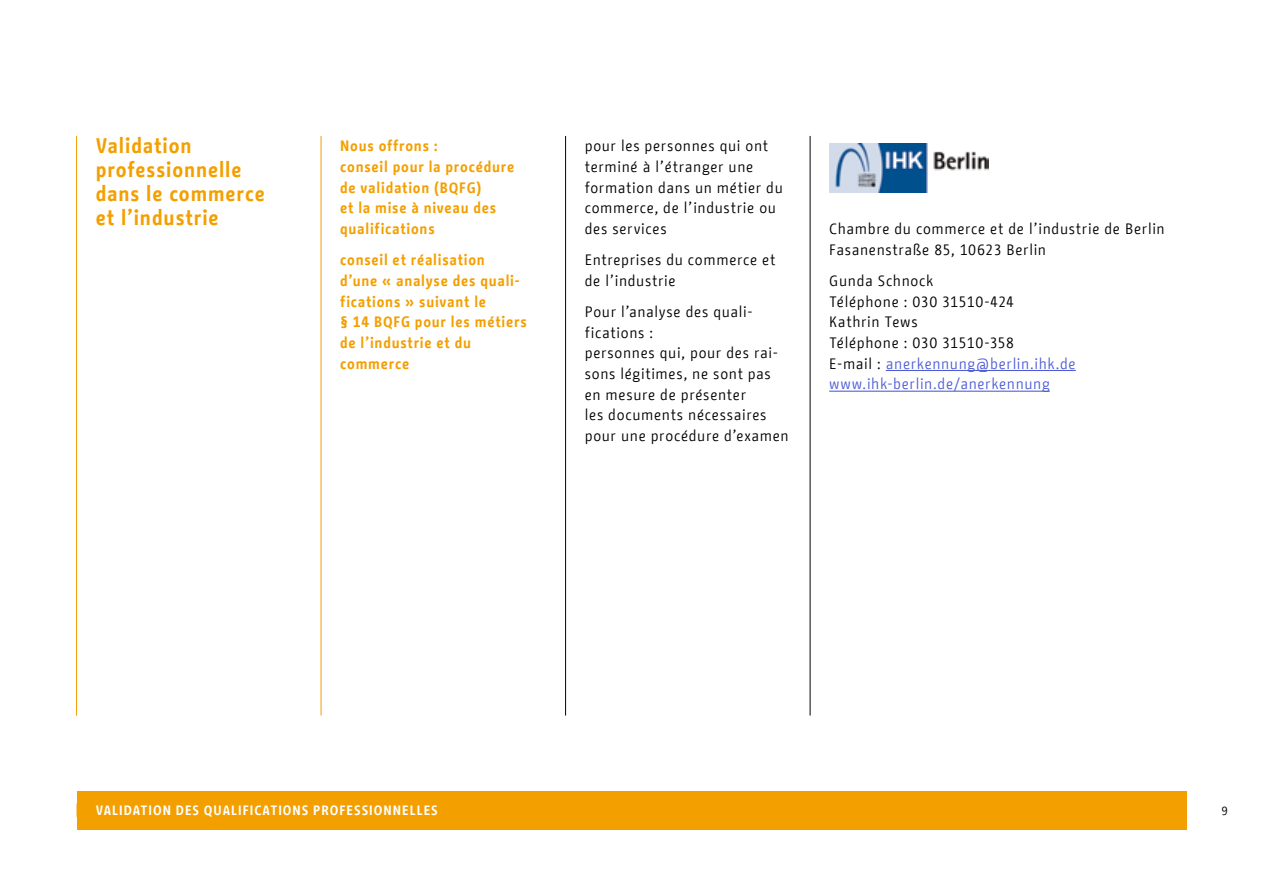
<style>
.page{position:relative;width:1263px;height:893px;background:#fff}
.page>*{position:absolute;margin:0;border:0;box-sizing:border-box;transform-origin:0 0}
.Headline_Angebot_-_B{font:700 21px/24px "BMF Change";letter-spacing:.04em;color:#f49f00}
.Copy_Angebot_-_Regul{font:15px/20.7px "BMF Change";letter-spacing:.045em;color:#000}
.Copy_Angebot_-_Bold{font:700 15px/20.7px "BMF Change";letter-spacing:.05em;color:#f49f00}
.Copy_Angebot_-_Regul-2{font:15px "BMF Change";letter-spacing:.04em;color:#4f5cd6}
.t1{font:700 13.5px "BMF Change";letter-spacing:.07em;color:#fff}
.t2{font:12px "BMF Change";color:#000}
.s1{color:#4f5cd6}
</style>
<div class="page">
<div style="left:77px;top:791px;width:1109px;height:38px;background:#f49f00"></div>
<hr style="left:886px;top:370px;width:190px;height:1px;background:#4f5cd6">
<hr style="left:829px;top:391px;width:221px;height:1px;background:#4f5cd6">
<hr style="left:76px;top:136px;width:1px;height:580px;background:#f49f00">
<hr style="left:321px;top:136px;width:1px;height:579px;background:#f49f00">
<hr style="left:565px;top:136px;width:1px;height:579px;background:#000">
<hr style="left:810px;top:136px;width:1px;height:579px;background:#000">
<img style="left:829px;top:144px;width:160px;height:49px">
<h3 class="Headline_Angebot_-_B" style="left:96px;top:134px;width:171px">Validation professionnelle dans le commerce et l’industrie</h3>
<p class="Copy_Angebot_-_Bold" style="left:340px;top:136px;width:176px">Nous offrons :<br>conseil pour la procédure de validation (BQFG)<br>et la mise à niveau des qualifications</p>
<p class="Copy_Angebot_-_Bold" style="left:340px;top:250px;width:188px">conseil et réalisation<br>d’une « analyse des quali&shy;fications » suivant le<br>§ 14 BQFG pour les métiers de l’industrie et du commerce</p>
<p class="Copy_Angebot_-_Regul" style="left:585px;top:136px;width:200px">pour les personnes qui ont terminé à l’étranger une formation dans un métier du commerce, de l’industrie ou des services</p>
<p class="Copy_Angebot_-_Regul" style="left:585px;top:250px;width:192px">Entreprises du commerce et de l’industrie</p>
<p class="Copy_Angebot_-_Regul" style="left:585px;top:301px;width:206px">Pour l’analyse des quali&shy;fications :<br>personnes qui, pour des rai&shy;sons légitimes, ne sont pas en mesure de présenter<br>les documents nécessaires pour une procédure d’examen</p>
<p class="Copy_Angebot_-_Regul" style="left:829px;top:219px;width:337px">Chambre du commerce et de l’industrie de Berlin<br>Fasanenstraße 85, 10623 Berlin</p>
<p class="Copy_Angebot_-_Regul" style="left:829px;top:270px;width:248px">Gunda Schnock<br>Téléphone : 030 31510-424<br>Kathrin Tews<br>Téléphone : 030 31510-358<br>E-mail : <span class="s1">anerkennung@berlin.ihk.de</span></p>
<p class="Copy_Angebot_-_Regul-2" style="left:829px;top:373px;width:222px">www.ihk-berlin.de/anerkennung</p>
<p class="t1" style="left:96px;top:801px;width:344px">VALIDATION DES QUALIFICATIONS PROFESSIONNELLES</p>
<p class="t2" style="left:1221px;top:802px;width:8px">9</p>
</div>
